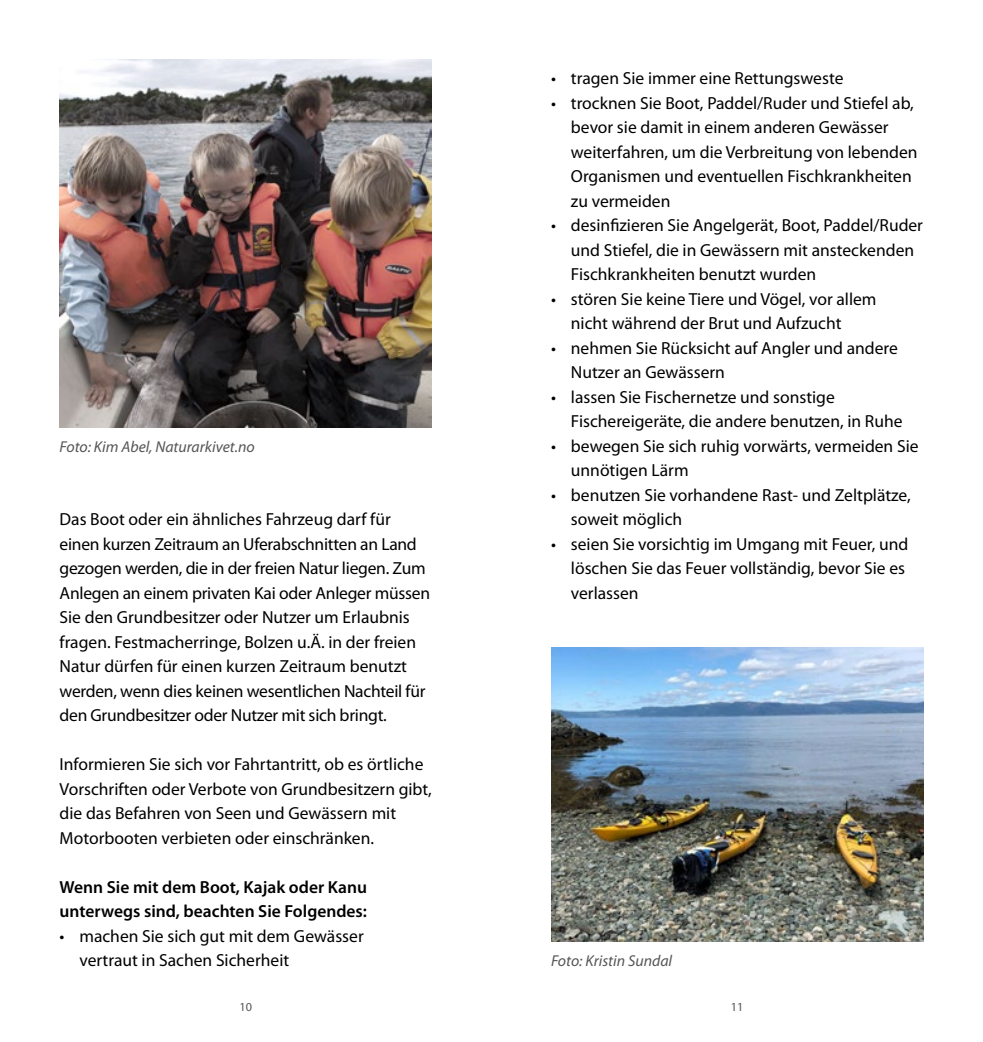
<style>
.page{position:relative;width:983px;height:1042px;background:#fff}
.page>*{position:absolute;margin:0;border:0;box-sizing:border-box;transform-origin:0 0}
.t1{font:17.5px/24.5px "Myriad Pro";color:#000}
.t2{font:600 17.5px/24.5px "Myriad Pro";color:#000}
.t3{font:italic 15.75px "Myriad Pro";color:#555}
.t4{font:12.25px "Myriad Pro";color:#555}
</style>
<div class="page">
<img style="left:60px;top:60px;width:372px;height:367px">
<img style="left:551px;top:648px;width:372px;height:294px">
<p class="t3" style="left:60px;top:438px;width:197px">Foto: Kim Abel, Naturarkivet.no</p>
<p class="t1" style="left:60px;top:507px;width:372px">Das Boot oder ein ähnliches Fahrzeug darf für einen kurzen Zeitraum an Uferabschnitten an Land gezogen werden, die in der freien Natur liegen. Zum Anlegen an einem privaten Kai oder Anleger müssen Sie den Grundbesitzer oder Nutzer um Erlaubnis fragen. Festmacherringe, Bolzen u.Ä. in der freien Natur dürfen für einen kurzen Zeitraum benutzt werden, wenn dies keinen wesentlichen Nachteil für den Grundbesitzer oder Nutzer mit sich bringt.</p>
<p class="t1" style="left:60px;top:752px;width:374px">Informieren Sie sich vor Fahrtantritt, ob es örtliche Vorschriften oder Verbote von Grundbesitzern gibt, die das Befahren von Seen und Gewässern mit Motorbooten verbieten oder einschränken.</p>
<p class="t2" style="left:60px;top:875px;width:309px">Wenn Sie mit dem Boot, Kajak oder Kanu unterwegs sind, beachten Sie Folgendes:</p>
<p class="t1" style="left:79px;top:924px;width:286px;text-indent:-20px">• machen Sie sich gut mit dem Gewässer vertraut in Sachen Sicherheit</p>
<p class="t1" style="left:551px;top:66px;width:294px">• tragen Sie immer eine Rettungsweste</p>
<p class="t1" style="left:570px;top:91px;width:348px;text-indent:-20px">• trocknen Sie Boot, Paddel/Ruder und Stiefel ab, bevor sie damit in einem anderen Gewässer weiterfahren, um die Verbreitung von lebenden Organismen und eventuellen Fischkrankheiten zu vermeiden</p>
<p class="t1" style="left:570px;top:213px;width:353px;text-indent:-20px">• desinfizieren Sie Angelgerät, Boot, Paddel/Ruder und Stiefel, die in Gewässern mit ansteckenden<br>Fischkrankheiten benutzt wurden</p>
<p class="t1" style="left:570px;top:287px;width:307px;text-indent:-20px">• stören Sie keine Tiere und Vögel, vor allem nicht während der Brut und Aufzucht</p>
<p class="t1" style="left:570px;top:336px;width:328px;text-indent:-20px">• nehmen Sie Rücksicht auf Angler und andere<br>Nutzer an Gewässern</p>
<p class="t1" style="left:570px;top:385px;width:333px;text-indent:-20px">• lassen Sie Fischernetze und sonstige<br>Fischereigeräte, die andere benutzen, in Ruhe</p>
<p class="t1" style="left:570px;top:434px;width:349px;text-indent:-20px">• bewegen Sie sich ruhig vorwärts, vermeiden Sie unnötigen Lärm</p>
<p class="t1" style="left:570px;top:483px;width:341px;text-indent:-20px">• benutzen Sie vorhandene Rast- und Zeltplätze, soweit möglich</p>
<p class="t1" style="left:570px;top:532px;width:339px;text-indent:-20px">• seien Sie vorsichtig im Umgang mit Feuer, und löschen Sie das Feuer vollständig, bevor Sie es verlassen</p>
<p class="t3" style="left:551px;top:952px;width:123px">Foto: Kristin Sundal</p>
<p class="t4" style="left:239px;top:1000px;width:14px">10</p>
<p class="t4" style="left:730px;top:1000px;width:14px">11</p>
</div>
